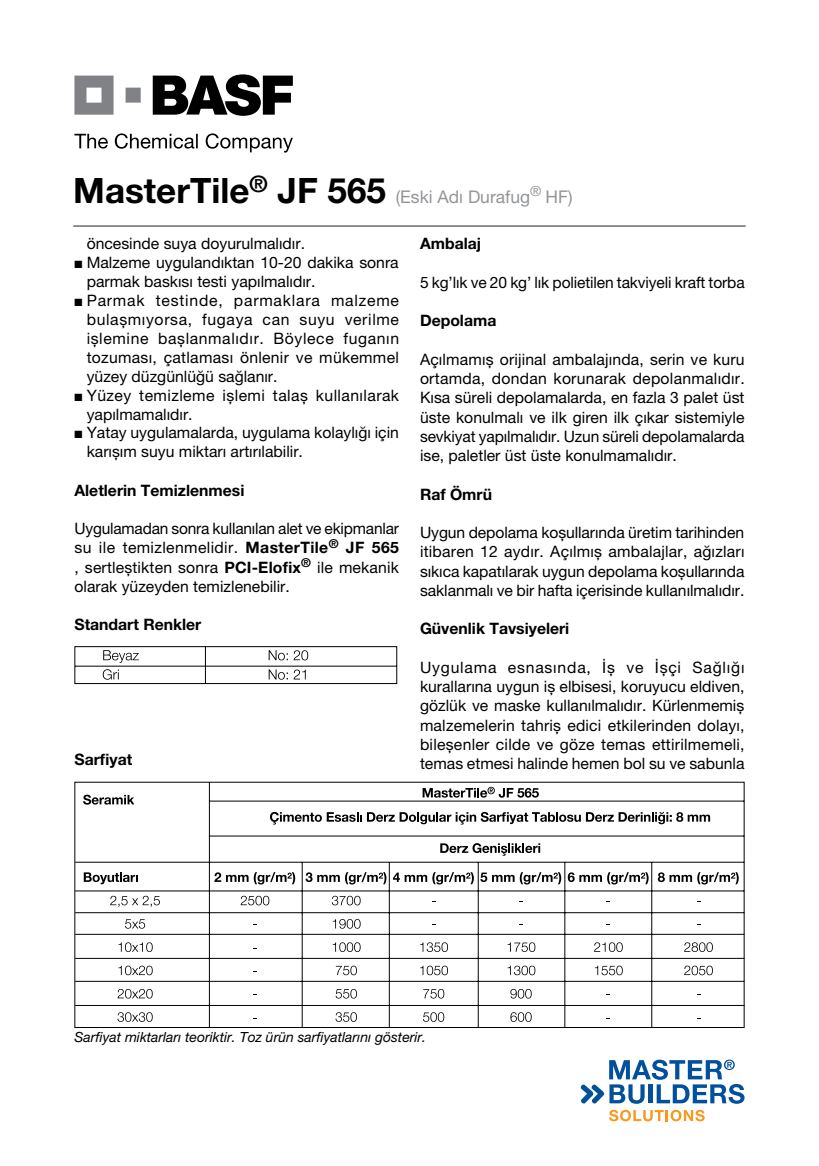
<style>
.page{position:relative;width:819px;height:1166px;background:#fff}
.page>*{position:absolute;margin:0;border:0;box-sizing:border-box;transform-origin:0 0}
.t1{font:17.5px "Helvetica Neue LT Pro";color:#939598}
.t2{font:15.75px/19.2px "Helvetica Neue LT Pro";color:#000;text-align:justify}
.t3{font:700 15.75px "Helvetica Neue LT Pro";color:#000}
.t4{font:italic 14px "Helvetica Neue LT Pro";color:#000}
.s1{font-weight:700;font-size:35px;color:#000}
.s2{font-weight:700}
</style>
<div class="page">
<svg style="left:74px;top:74px;width:219px;height:79px"></svg>
<hr style="left:73px;top:225px;width:672px;height:2px;background:#808285">
<svg style="left:609px;top:1110px;width:95px;height:11px"></svg>
<svg style="left:580px;top:1059px;width:164px;height:45px"></svg>
<svg style="left:74px;top:646px;width:323px;height:38px"></svg>
<svg style="left:74px;top:781px;width:670px;height:247px"></svg>
<p class="t1" style="left:73px;top:186px;width:500px"><span class="s1">MasterTile</span><sup>®</sup> <span class="s1">JF 565</span> (Eski Adı Durafug<sup>®</sup> HF)</p>
<p class="t2" style="left:87px;top:234px;width:314px;text-align:left">öncesinde suya doyurulmalıdır.<br>Malzeme uygulandıktan 10-20 dakika sonra parmak baskısı testi yapılmalıdır.<br>Parmak testinde, parmaklara malzeme bulașmıyorsa, fugaya can suyu verilme ișlemine bașlanmalıdır. Böylece fuganın tozuması, çatlaması önlenir ve mükemmel yüzey düzgünlüğü sağlanır.<br>Yüzey temizleme ișlemi talaș kullanılarak yapılmamalıdır.<br>Yatay uygulamalarda, uygulama kolaylığı için karıșım suyu miktarı artırılabilir.</p>
<p class="t3" style="left:74px;top:480px;width:171px">Aletlerin Temizlenmesi</p>
<p class="t2" style="left:74px;top:518px;width:326px">Uygulamadan sonra kullanılan alet ve ekipmanlar su ile temizlenmelidir. <span class="s2">MasterTile</span><sup>®</sup> <span class="s2">JF 565 </span>, sertleștikten sonra <span class="s2">PCI-Elofix</span><sup>®</sup> ile mekanik olarak yüzeyden temizlenebilir.</p>
<p class="t3" style="left:74px;top:615px;width:128px">Standart Renkler</p>
<p class="t3" style="left:420px;top:234px;width:63px">Ambalaj</p>
<p class="t2" style="left:420px;top:272px;width:326px">5 kg’lık ve 20 kg’ lık polietilen takviyeli kraft torba</p>
<p class="t3" style="left:420px;top:311px;width:78px">Depolama</p>
<p class="t2" style="left:420px;top:349px;width:326px">Açılmamıș orijinal ambalajında, serin ve kuru ortamda, dondan korunarak depolanmalıdır.<br>Kısa süreli depolamalarda, en fazla 3 palet üst üste konulmalı ve ilk giren ilk çıkar sistemiyle sevkiyat yapılmalıdır. Uzun süreli depolamalarda ise, paletler üst üste konulmamalıdır.</p>
<p class="t3" style="left:420px;top:484px;width:74px">Raf Ömrü</p>
<p class="t2" style="left:420px;top:523px;width:326px">Uygun depolama koșullarında üretim tarihinden itibaren 12 aydır. Açılmıș ambalajlar, ağızları sıkıca kapatılarak uygun depolama koșullarında saklanmalı ve bir hafta içerisinde kullanılmalıdır.</p>
<p class="t3" style="left:420px;top:619px;width:151px">Güvenlik Tavsiyeleri</p>
<p class="t2" style="left:420px;top:657px;width:326px">Uygulama esnasında, İș ve İșçi Sağlığı kurallarına uygun iș elbisesi, koruyucu eldiven, gözlük ve maske kullanılmalıdır. Kürlenmemiș malzemelerin tahriș edici etkilerinden dolayı, bileșenler cilde ve göze temas ettirilmemeli, temas etmesi halinde hemen bol su ve sabunla</p>
<p class="t3" style="left:74px;top:750px;width:59px">Sarfiyat</p>
<p class="t4" style="left:74px;top:1029px;width:353px">Sarfiyat miktarları teoriktir. Toz ürün sarfiyatlarını gösterir.</p>
</div>
